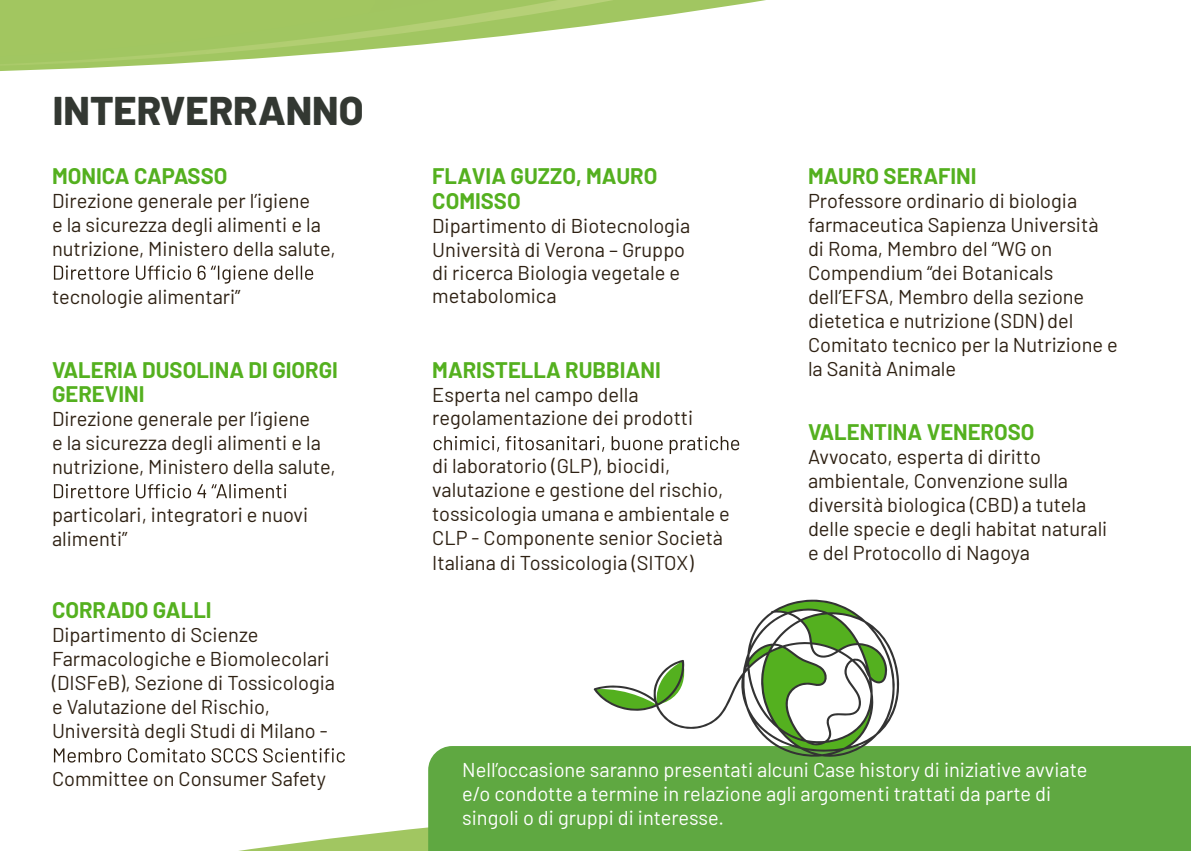
<style>
.page{position:relative;width:1191px;height:851px;background:#fff}
.page>*{position:absolute;margin:0;border:0;box-sizing:border-box;transform-origin:0 0}
.t1{font:800 40px "Barlow";color:#333832}
.t2{font:700 22px/24px "Barlow";color:#54b01f}
.t3{font:20px/24px "Barlow";color:#2e2113}
.t4{font:20px/24px "Barlow";color:#fff}
</style>
<div class="page">
<svg style="left:0;top:0;width:766px;height:71px"></svg>
<img style="left:0;top:0;width:614px;height:66px">
<svg style="left:245px;top:827px;width:183px;height:23px"></svg>
<div style="left:428px;top:746px;width:763px;height:104px;background:#5fa841"></div>
<svg style="left:593px;top:642px;width:306px;height:115px"></svg>
<svg style="left:748px;top:599px;width:139px;height:151px"></svg>
<svg style="left:595px;top:660px;width:98px;height:60px"></svg>
<svg style="left:54px;top:265px;width:259px;height:18px"></svg>
<svg style="left:54px;top:484px;width:232px;height:14px"></svg>
<svg style="left:54px;top:748px;width:291px;height:14px"></svg>
<svg style="left:433px;top:436px;width:306px;height:18px"></svg>
<h1 class="t1" style="left:53px;top:81px;width:312px">INTERVERRANNO</h1>
<p class="t2" style="left:52px;top:162px;width:177px">MONICA CAPASSO</p>
<p class="t3" style="left:52px;top:187px;width:285px">Direzione generale per l’igiene<br>e la sicurezza degli alimenti e la nutrizione, Ministero della salute,</p>
<p class="t3" style="left:52px;top:283px;width:190px">tecnologie alimentari”</p>
<p class="t2" style="left:52px;top:356px;width:287px">VALERIA DUSOLINA DI GIORGI<br>GEREVINI</p>
<p class="t3" style="left:52px;top:405px;width:285px">Direzione generale per l’igiene<br>e la sicurezza degli alimenti e la nutrizione, Ministero della salute,</p>
<p class="t3" style="left:52px;top:501px;width:258px">particolari, integratori e nuovi alimenti”</p>
<p class="t2" style="left:52px;top:596px;width:161px">CORRADO GALLI</p>
<p class="t3" style="left:52px;top:621px;width:284px">Dipartimento di Scienze<br>Farmacologiche e Biomolecolari (DISFeB), Sezione di Tossicologia e Valutazione del Rischio,<br>Università degli Studi di Milano -</p>
<p class="t3" style="left:52px;top:765px;width:276px">Committee on Consumer Safety</p>
<p class="t2" style="left:432px;top:161px;width:227px;line-height:25.8px">FLAVIA GUZZO, MAURO<br>COMISSO</p>
<p class="t3" style="left:432px;top:213px;width:259px;line-height:23.4px">Dipartimento di Biotecnologia<br>Università di Verona – Gruppo di ricerca Biologia vegetale e metabolomica</p>
<p class="t2" style="left:432px;top:356px;width:230px">MARISTELLA RUBBIANI</p>
<p class="t3" style="left:432px;top:381px;width:262px">Esperta nel campo della regolamentazione dei prodotti</p>
<p class="t3" style="left:432px;top:452px;width:299px">di laboratorio (GLP), biocidi, valutazione e gestione del rischio, tossicologia umana e ambientale e CLP - Componente senior Società Italiana di Tossicologia (SITOX)</p>
<p class="t2" style="left:808px;top:162px;width:170px">MAURO SERAFINI</p>
<p class="t3" style="left:808px;top:187px;width:311px">Professore ordinario di biologia farmaceutica Sapienza Università di Roma, Membro del “WG on<br>Compendium “dei Botanicals dell’EFSA, Membro della sezione dietetica e nutrizione (SDN) del<br>Comitato tecnico per la Nutrizione e la Sanità Animale</p>
<p class="t2" style="left:808px;top:418px;width:228px">VALENTINA VENEROSO</p>
<p class="t3" style="left:808px;top:443px;width:301px">Avvocato, esperta di diritto ambientale, Convenzione sulla diversità biologica (CBD) a tutela delle specie e degli habitat naturali e del Protocollo di Nagoya</p>
<p class="t4" style="left:462px;top:756px;width:626px">Nell’occasione saranno presentati alcuni Case history di iniziative avviate e/o condotte a termine in relazione agli argomenti trattati da parte di singoli o di gruppi di interesse.</p>
</div>
